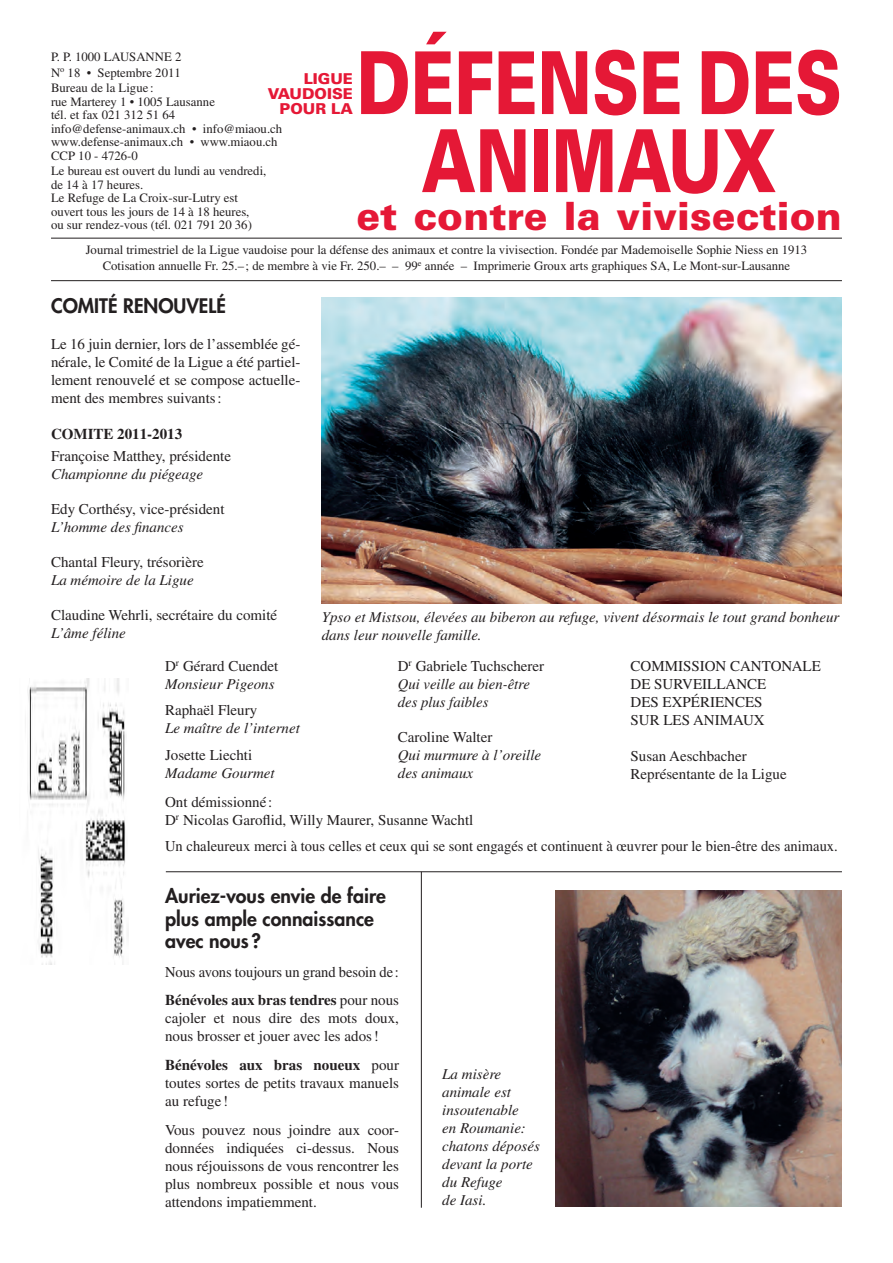
<style>
.page{position:relative;width:893px;height:1263px;background:#fff}
.page>*{position:absolute;margin:0;border:0;box-sizing:border-box;transform-origin:0 0}
.t1{font:900 87px/78px "Univers";color:#e51836;text-align:center;scale:.75 1}
.t2{font:900 39px "Univers";color:#e51836}
.t3{font:800 19.5px/22.5px "Futura";color:#231f20}
.t4{font:15px/18px "Times";color:#231f20}
.t5{font:italic 15px/18px "Times";color:#231f20}
.t6{font:900 15px/15px "Univers";color:#e51836;text-align:right}
.t7{font:700 15px "Times";color:#231f20}
.t8{font:12.75px/13.5px "Times";color:#231f20}
.s1{font-style:normal}
.s2{font-weight:700}
</style>
<div class="page">
<hr style="left:51px;top:238px;width:791px;height:1px;background:#231f20">
<hr style="left:51px;top:280px;width:791px;height:1px;background:#231f20">
<img style="left:27px;top:678px;width:102px;height:286px">
<img style="left:556px;top:891px;width:286px;height:315px">
<img style="left:322px;top:298px;width:520px;height:306px">
<hr style="left:166px;top:871px;width:676px;height:1px;background:#231f20">
<hr style="left:421px;top:872px;width:1px;height:336px;background:#231f20">
<h1 class="t1" style="left:356px;top:43px;width:649px">DÉFENSE DES<br>ANIMAUX</h1>
<h2 class="t2" style="left:356px;top:191px;width:487px">ET CONTRE LA VIVISECTION</h2>
<p class="t8" style="left:86px;top:242px;width:723px;line-height:15.8px;text-align:center">Journal trimestriel de la Ligue vaudoise pour la défense des animaux et contre la vivisection. Fondée par Mademoiselle Sophie Niess en 1913<br>Cotisation annuelle Fr. 25.–; de membre à vie Fr. 250.– – 99<sup>e</sup> année – Imprimerie Groux arts graphiques SA, Le Mont-sur-Lausanne</p>
<h3 class="t3" style="left:51px;top:295px;width:176px">COMITÉ RENOUVELÉ</h3>
<p class="t4" style="left:51px;top:335px;width:251px;text-align:justify">Le 16 juin dernier, lors de l’assemblée gé&shy;nérale, le Comité de la Ligue a été partiel&shy;lement renouvelé et se compose actuelle&shy;ment des membres suivants:</p>
<p class="t7" style="left:51px;top:425px;width:133px">COMITE 2011-2013</p>
<p class="t4" style="left:51px;top:447px;width:182px">Françoise Matthey, présidente</p>
<p class="t5" style="left:51px;top:465px;width:154px">Championne du piégeage</p>
<p class="t4" style="left:51px;top:500px;width:175px">Edy Corthésy, vice-président</p>
<p class="t5" style="left:51px;top:518px;width:134px">L’homme des finances</p>
<p class="t4" style="left:51px;top:553px;width:154px">Chantal Fleury, trésorière</p>
<p class="t5" style="left:51px;top:571px;width:144px">La mémoire de la Ligue</p>
<p class="t4" style="left:51px;top:606px;width:228px">Claudine Wehrli, secrétaire du comité</p>
<p class="t5" style="left:51px;top:624px;width:76px">L’âme féline</p>
<p class="t8" style="left:51px;top:49px;width:132px;line-height:15.6px;text-align:justify">P. P. 1000 LAUSANNE 2<br>N<sup>o</sup> 18 • Septembre 2011<br>Bureau de la Ligue :</p>
<p class="t8" style="left:51px;top:95px;width:233px">rue Marterey 1 • 1005 Lausanne<br>tél. et fax 021 312 51 64 info@defense-animaux.ch • info@miaou.ch www.defense-animaux.ch • www.miaou.ch<br>CCP 10 - 4726-0</p>
<p class="t8" style="left:51px;top:164px;width:217px">Le bureau est ouvert du lundi au vendredi, de 14 à 17 heures.<br>Le Refuge de La Croix-sur-Lutry est ouvert tous les jours de 14 à 18 heures,<br>ou sur rendez-vous (tél. 021 791 20 36)</p>
<p class="t6" style="left:268px;top:71px;width:87px">LIGUE<br>VAUDOISE<br>POUR LA</p>
<p class="t5" style="left:322px;top:608px;width:519px">Ypso et Mistsou, élevées au biberon au refuge, vivent désormais le tout grand bonheur dans leur nouvelle famille.</p>
<p class="t5" style="left:165px;top:657px;width:115px"><span class="s1">D</span><sup>r</sup> <span class="s1">Gérard Cuendet<br></span>Monsieur Pigeons</p>
<p class="t4" style="left:165px;top:701px;width:94px">Raphaël Fleury</p>
<p class="t5" style="left:165px;top:719px;width:136px">Le maître de l’internet</p>
<p class="t4" style="left:165px;top:746px;width:89px">Josette Liechti</p>
<p class="t5" style="left:165px;top:764px;width:111px">Madame Gourmet</p>
<p class="t5" style="left:398px;top:657px;width:148px"><span class="s1">D</span><sup>r</sup> <span class="s1">Gabriele Tuchscherer<br></span>Qui veille au bien-être des plus faibles</p>
<p class="t4" style="left:398px;top:728px;width:96px">Caroline Walter</p>
<p class="t5" style="left:398px;top:746px;width:145px">Qui murmure à l’oreille des animaux</p>
<p class="t4" style="left:630px;top:657px;width:192px">COMMISSION CANTONALE<br>DE SURVEILLANCE<br>DES EXPÉRIENCES<br>SUR LES ANIMAUX</p>
<p class="t4" style="left:630px;top:747px;width:158px">Susan Aeschbacher<br>Représentante de la Ligue</p>
<p class="t4" style="left:165px;top:793px;width:310px">Ont démissionné :<br>D<sup>r</sup> Nicolas Garoflid, Willy Maurer, Susanne Wachtl</p>
<p class="t4" style="left:165px;top:837px;width:674px">Un chaleureux merci à tous celles et ceux qui se sont engagés et continuent à œuvrer pour le bien-être des animaux.</p>
<h3 class="t3" style="left:165px;top:885px;width:222px">Auriez-vous envie de faire plus ample connaissance avec nous ?</h3>
<p class="t4" style="left:165px;top:957px;width:235px;line-height:28.7px">Nous avons toujours un grand besoin de :<br><span class="s2">Bénévoles aux bras tendres</span> pour nous</p>
<p class="t4" style="left:165px;top:1009px;width:235px">cajoler et nous dire des mots doux, nous brosser et jouer avec les ados!</p>
<p class="t4" style="left:165px;top:1056px;width:235px;text-align:justify"><span class="s2">Bénévoles aux bras noueux</span> pour toutes sortes de petits travaux manuels au refuge !</p>
<p class="t4" style="left:165px;top:1120px;width:235px;text-align:justify">Vous pouvez nous joindre aux coor&shy;données indiquées ci-dessus. Nous nous réjouissons de vous rencontrer les plus nombreux possible et nous vous attendons impatiemment.</p>
<p class="t5" style="left:442px;top:1065px;width:99px">La misère animale est insoutenable<br>en Roumanie: chatons déposés devant la porte du Refuge<br>de Iasi.</p>
</div>
